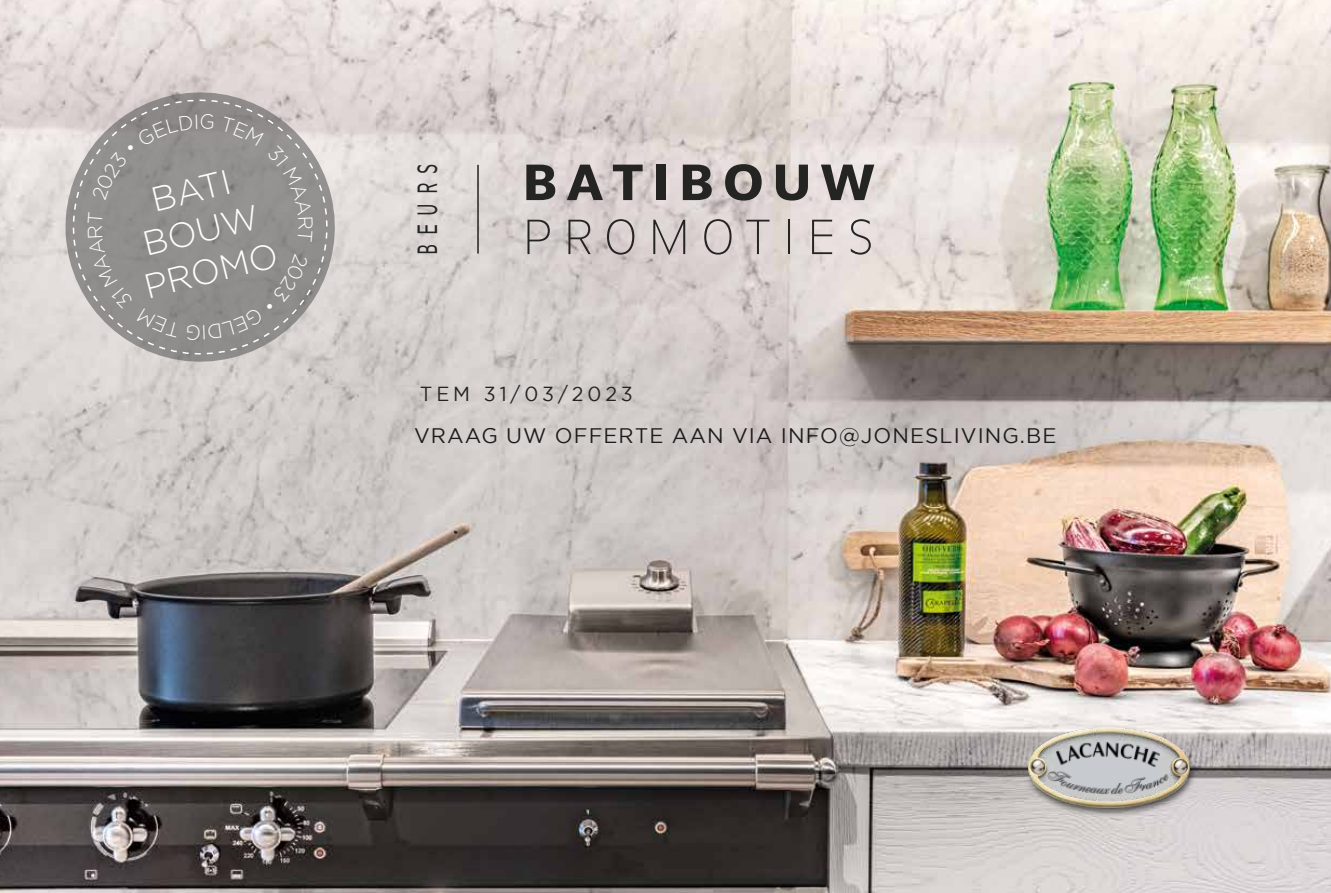
<style>
.page{position:relative;width:1331px;height:893px;background:#fff}
.page>*{position:absolute;margin:0;border:0;box-sizing:border-box;transform-origin:0 0}
.t1{font:700 54px "Basic Gothic Pro";letter-spacing:.15em;color:#242422}
.t2{font:200 52.5px "Basic Gothic Pro";letter-spacing:.2em;color:#242422}
.t3{font:300 34.5px/41.2px "Gotham";color:#fdfeff;text-align:center}
.t4{font:29.7px "Basic Gothic Pro";letter-spacing:.45em;color:#242422;scale:.64 1}
.t5{font:21px "Gotham";letter-spacing:.05em;color:#1d1d1b}
.t6{font:20.25px "Gotham";letter-spacing:.2em;color:#242422;scale:.96 1}
</style>
<div class="page">
<img style="left:0;top:0;width:1331px;height:893px">
<svg style="left:59px;top:85px;width:281px;height:284px;background:#bdb8b6"></svg>
<img style="left:1023px;top:725px;width:179px;height:95px">
<img style="left:1028px;top:727px;width:162px;height:80px">
<img style="left:1179px;top:756px;width:6px;height:22px">
<img style="left:1039px;top:734px;width:140px;height:67px">
<img style="left:1055px;top:742px;width:106px;height:18px">
<img style="left:1048px;top:774px;width:121px;height:21px">
<img style="left:1031px;top:760px;width:157px;height:14px">
<hr style="left:477px;top:165px;width:2px;height:89px;background:#242422">
<svg style="left:221px;top:117px;width:92px;height:125px;background:#969492"></svg>
<svg style="left:187px;top:253px;width:122px;height:87px;background:#92908e"></svg>
<svg style="left:88px;top:212px;width:92px;height:125px;background:#949290"></svg>
<svg style="left:92px;top:114px;width:122px;height:87px;background:#949290"></svg>
<h3 class="t3" style="left:120px;top:186px;width:138px;rotate:-14deg">BATI<br>BOUW<br>PROMO</h3>
<h1 class="t1" style="left:522px;top:151px;width:355px">BATIBOUW</h1>
<h3 class="t4" style="left:411px;top:255px;width:144px;rotate:-90deg">BEURS</h3>
<h2 class="t2" style="left:522px;top:208px;width:354px">PROMOTIES</h2>
<p class="t6" style="left:420px;top:382px;width:223px">TEM 31/03/2023</p>
<p class="t5" style="left:414px;top:424px;width:644px">VRAAG UW OFFERTE AAN VIA INFO@JONESLIVING.BE</p>
</div>
